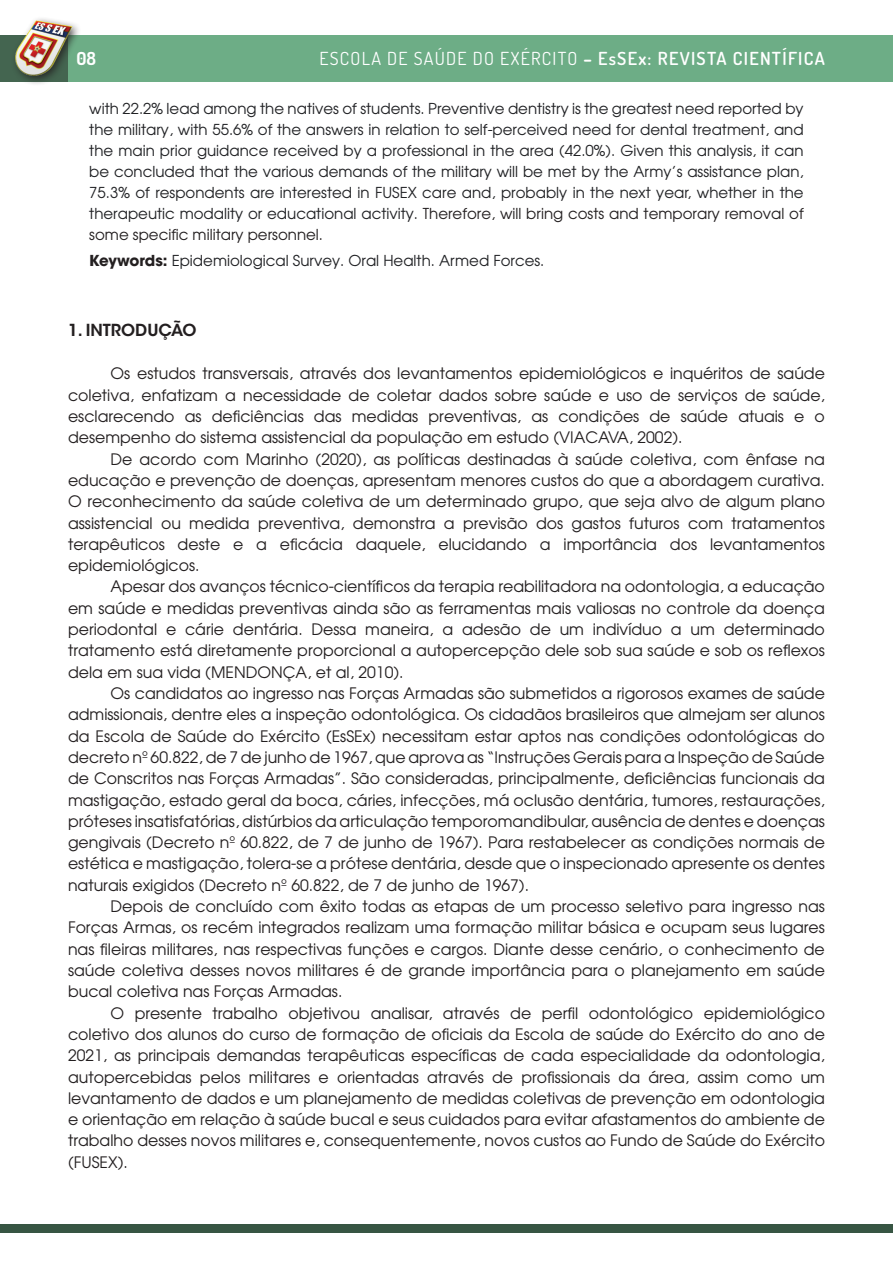
<style>
.page{position:relative;width:893px;height:1276px;background:#fff}
.page>*{position:absolute;margin:0;border:0;box-sizing:border-box;transform-origin:0 0}
.t1{font:18px "Dosis";letter-spacing:.07em;color:#fff}
.t2{font:700 18px "Dosis";color:#fff}
.t3{font:600 16.5px "ITC Avant Garde Std";color:#231f20}
.t4{font:15.75px/21.3px "Avant Garde";color:#231f20;text-align:justify}
.t5{font:15px/21px "Avant Garde";color:#202124;text-align:justify}
.s1{font-weight:700}
.s2{font-weight:600}
.s3{color:#231f20}
.s4{font-weight:700;color:#231f20}
</style>
<div class="page">
<div style="left:68px;top:35px;width:825px;height:47px;background:#6dad86"></div>
<div style="left:0;top:35px;width:68px;height:47px;background:#446550"></div>
<div style="left:10px;top:16px;width:72px;height:70px;background:#231f20;opacity:.85"></div>
<img style="left:10px;top:16px;width:68px;height:67px">
<div style="left:0;top:1224px;width:893px;height:9px;background:#375543"></div>
<p class="t2" style="left:77px;top:47px;width:21px">08</p>
<p class="t1" style="left:319px;top:47px;width:507px">ESCOLA DE SAÚDE DO EXÉRCITO <span class="s1">–</span> <span class="s2">EsSEx: REVISTA CIENTÍFICA</span></p>
<p class="t5" style="left:89px;top:98px;width:716px">with 22.2% lead among the natives of students. Preventive dentistry is the greatest need reported by the military, with 55.6% of the answers in relation to self-perceived need for dental treatment, and the main prior guidance received by a professional in the area (42.0%). Given this analysis, it can be concluded that the various demands of the military will be met by the Army’s assistance plan, 75.3% of respondents are interested in FUSEX care and, probably in the next year, whether in the therapeutic modality or educational activity. <span class="s3">Therefore, will bring costs and temporary removal of some specific military personnel.</span></p>
<p class="t5" style="left:89px;top:249px;width:457px"><span class="s4">Keywords:</span> Epidemiological Survey. Oral Health. Armed Forces.</p>
<p class="t3" style="left:68px;top:320px;width:130px">1. INTRODUÇÃO</p>
<p class="t4" style="left:68px;top:363px;width:758px;text-indent:43px">Os estudos transversais, através dos levantamentos epidemiológicos e inquéritos de saúde coletiva, enfatizam a necessidade de coletar dados sobre saúde e uso de serviços de saúde, esclarecendo as deficiências das medidas preventivas, as condições de saúde atuais e o desempenho do sistema assistencial da população em estudo (VIACAVA, 2002).</p>
<p class="t4" style="left:68px;top:448px;width:758px;text-indent:43px">De acordo com Marinho (2020), as políticas destinadas à saúde coletiva, com ênfase na educação e prevenção de doenças, apresentam menores custos do que a abordagem curativa.<br>O reconhecimento da saúde coletiva de um determinado grupo, que seja alvo de algum plano assistencial ou medida preventiva, demonstra a previsão dos gastos futuros com tratamentos terapêuticos deste e a eficácia daquele, elucidando a importância dos levantamentos epidemiológicos.</p>
<p class="t4" style="left:68px;top:576px;width:758px;text-indent:43px">Apesar dos avanços técnico-científicos da terapia reabilitadora na odontologia, a educação em saúde e medidas preventivas ainda são as ferramentas mais valiosas no controle da doença periodontal e cárie dentária. Dessa maneira, a adesão de um indivíduo a um determinado tratamento está diretamente proporcional a autopercepção dele sob sua saúde e sob os reflexos dela em sua vida (MENDONÇA, et al, 2010).</p>
<p class="t4" style="left:68px;top:682px;width:758px;text-indent:43px">Os candidatos ao ingresso nas Forças Armadas são submetidos a rigorosos exames de saúde admissionais, dentre eles a inspeção odontológica. Os cidadãos brasileiros que almejam ser alunos da Escola de Saúde do Exército (EsSEx) necessitam estar aptos nas condições odontológicas do decreto nº 60.822, de 7 de junho de 1967, que aprova as “Instruções Gerais para a Inspeção de Saúde de Conscritos nas Forças Armadas”. São consideradas, principalmente, deficiências funcionais da mastigação, estado geral da boca, cáries, infecções, má oclusão dentária, tumores, restaurações, próteses insatisfatórias, distúrbios da articulação temporomandibular, ausência de dentes e doenças gengivais (Decreto nº 60.822, de 7 de junho de 1967). Para restabelecer as condições normais de estética e mastigação, tolera-se a prótese dentária, desde que o inspecionado apresente os dentes naturais exigidos (Decreto nº 60.822, de 7 de junho de 1967).</p>
<p class="t4" style="left:68px;top:895px;width:758px;text-indent:43px">Depois de concluído com êxito todas as etapas de um processo seletivo para ingresso nas Forças Armas, os recém integrados realizam uma formação militar básica e ocupam seus lugares nas fileiras militares, nas respectivas funções e cargos. Diante desse cenário, o conhecimento de saúde coletiva desses novos militares é de grande importância para o planejamento em saúde bucal coletiva nas Forças Armadas.</p>
<p class="t4" style="left:68px;top:1002px;width:758px;text-indent:43px">O presente trabalho objetivou analisar, através de perfil odontológico epidemiológico coletivo dos alunos do curso de formação de oficiais da Escola de saúde do Exército do ano de 2021, as principais demandas terapêuticas específicas de cada especialidade da odontologia, autopercebidas pelos militares e orientadas através de profissionais da área, assim como um levantamento de dados e um planejamento de medidas coletivas de prevenção em odontologia e orientação em relação à saúde bucal e seus cuidados para evitar afastamentos do ambiente de trabalho desses novos militares e, consequentemente, novos custos ao Fundo de Saúde do Exército (FUSEX).</p>
</div>
